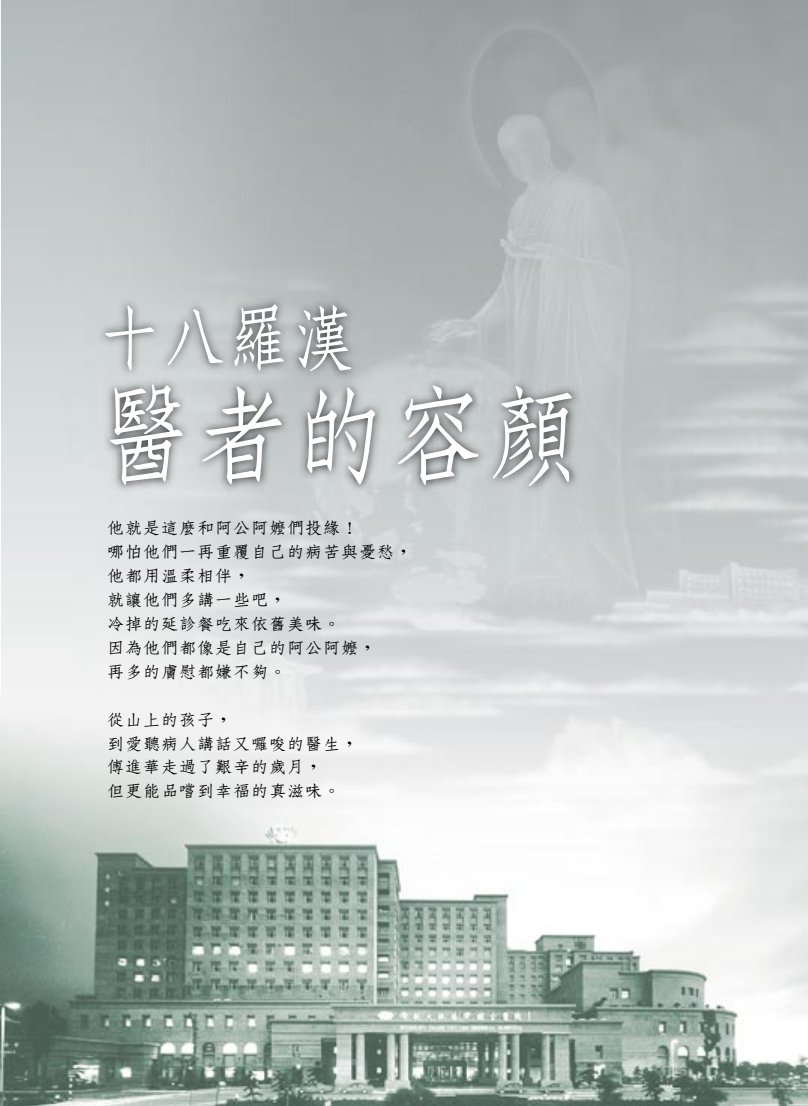
<style>
.page{position:relative;width:808px;height:1106px;background:#fff}
.page>*{position:absolute;margin:0;border:0;box-sizing:border-box;transform-origin:0 0}
.t1{font:700 108px "Nan Sung";color:#fff;scale:.9 1}
.t2{font:700 72px "Nan Sung";color:#fff;scale:.9 1}
.t3{font:700 16.2px/24px "Nan Sung";color:#000;scale:1.11 1}
</style>
<div class="page">
<img style="left:1px;top:731px;width:807px;height:375px">
<img style="left:0;top:695px;width:1px;height:244px">
<img style="left:96px;top:295px;width:486px;height:200px">
<h2 class="t2" style="left:98px;top:302px;width:289px">十八羅漢</h2>
<h1 class="t1" style="left:98px;top:381px;width:540px">醫者的容顏</h1>
<p class="t3" style="left:107px;top:516px;width:277px">他就是這麼和阿公阿嬤們投緣！<br>哪怕他們一再重覆自己的病苦與憂愁，他都用溫柔相伴，<br>就讓他們多講一些吧，<br>冷掉的延診餐吃來依舊美味。<br>因為他們都像是自己的阿公阿嬤，<br>再多的膚慰都嫌不夠。</p>
<p class="t3" style="left:107px;top:707px;width:229px">從山上的孩子，<br>到愛聽病人講話又囉唆的醫生，傅進華走過了艱辛的歲月，<br>但更能品嚐到幸福的真滋味。</p>
</div>
